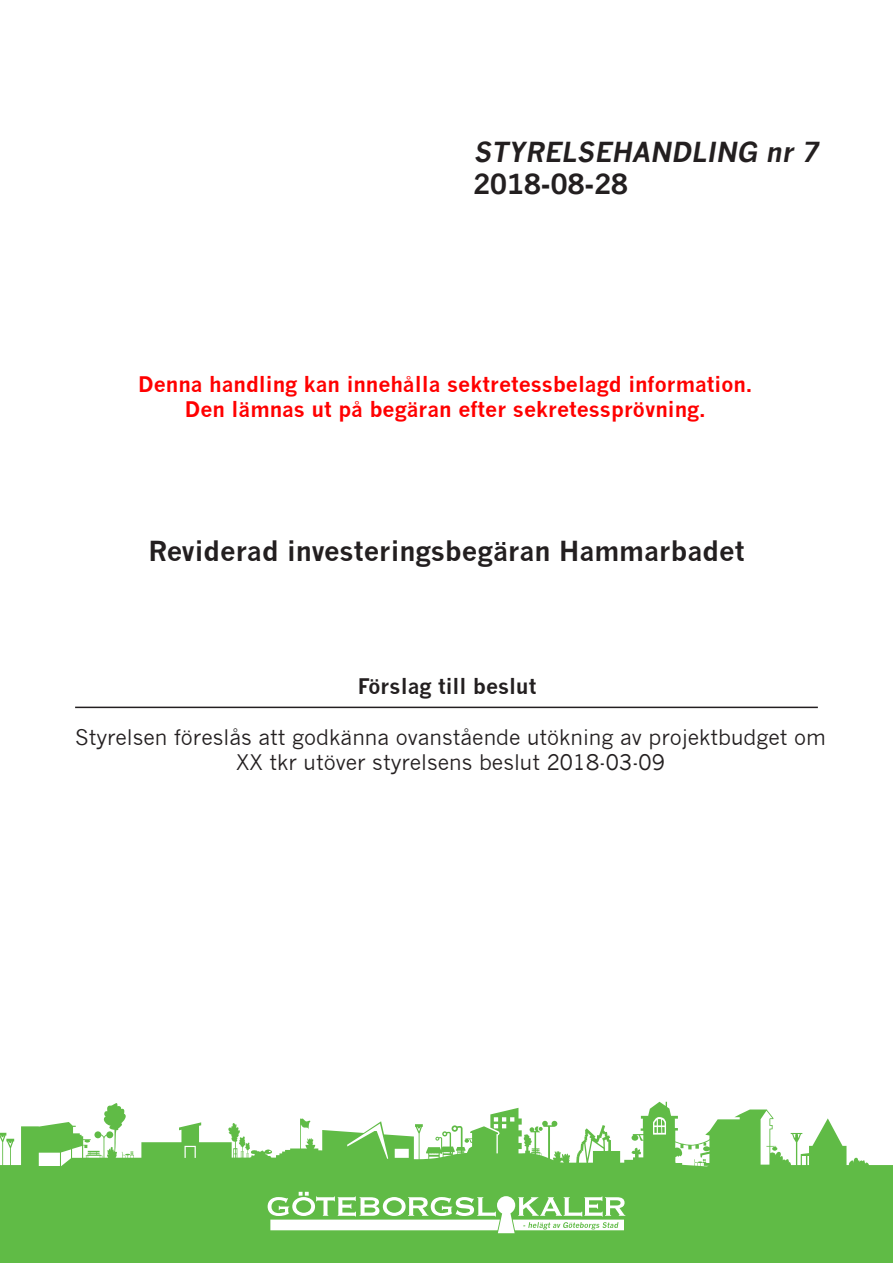
<style>
.page{position:relative;width:893px;height:1263px;background:#fff}
.page>*{position:absolute;margin:0;border:0;box-sizing:border-box;transform-origin:0 0}
.t1{font:700 27px "News Gothic";color:#231f20}
.t2{font:italic 700 27px "News Gothic";color:#231f20}
.t3{font:21px/25.2px "News Gothic";color:#231f20;text-align:center}
.t4{font:700 21px/25.2px "News Gothic";color:#f00;text-align:center}
.t5{font:700 21px "News Gothic";color:#231f20}
</style>
<div class="page">
<svg style="left:0;top:1101px;width:893px;height:162px;fill:#60bb46"></svg>
<svg style="left:268px;top:1192px;width:357px;height:41px"></svg>
<hr style="left:75px;top:707px;width:743px;height:1px;background:#231f20">
<p class="t2" style="left:473px;top:135px;width:352px">STYRELSEHANDLING nr 7</p>
<p class="t1" style="left:473px;top:167px;width:156px">2018-08-28</p>
<p class="t4" style="left:138px;top:371px;width:616px">Denna handling kan innehålla sektretessbelagd information.<br>Den lämnas ut på begäran efter sekretessprövning.</p>
<p class="t1" style="left:148px;top:534px;width:598px">Reviderad investeringsbegäran Hammarbadet</p>
<p class="t5" style="left:358px;top:674px;width:180px">Förslag till beslut</p>
<p class="t3" style="left:75px;top:724px;width:752px">Styrelsen föreslås att godkänna ovanstående utökning av projektbudget om<br>XX tkr utöver styrelsens beslut 2018-03-09</p>
</div>
